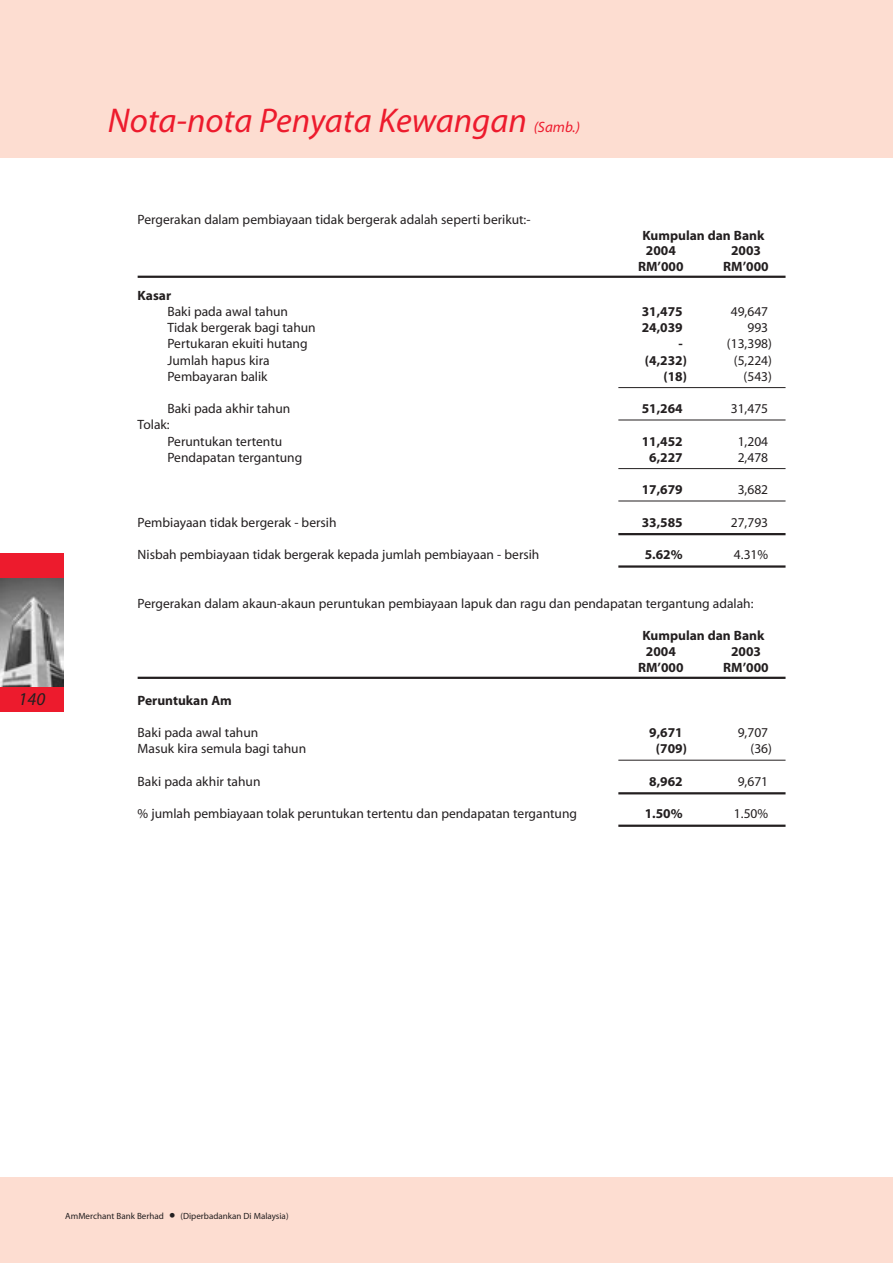
<style>
.page{position:relative;width:893px;height:1263px;background:#fff}
.page>*{position:absolute;margin:0;border:0;box-sizing:border-box;transform-origin:0 0}
.t1{font:italic 34.5px "Myriad";color:#ed1b2d}
.t2{font:italic 18px "Myriad";color:#231f20}
.t3{font:italic 15px "Myriad";color:#ed1b2d}
.t4{font:13.5px/16.2px "Myriad";color:#231f20}
.t5{font:700 13.5px/15.9px "Myriad";color:#231f20}
.t6{font:9px "Myriad";color:#231f20}
.s1{font-size:22.5px}
</style>
<div class="page">
<div style="left:0;top:0;width:892px;height:157px;background:#fdddd1"></div>
<div style="left:0;top:1178px;width:892px;height:85px;background:#fdddd1"></div>
<div style="left:0;top:553px;width:64px;height:25px;background:#ed1b2d"></div>
<div style="left:0;top:687px;width:64px;height:25px;background:#ed1b2d"></div>
<img style="left:0;top:578px;width:64px;height:109px">
<hr style="left:138px;top:276px;width:647px;height:2px;background:#231f20">
<hr style="left:618px;top:387px;width:167px;height:1px;background:#231f20">
<hr style="left:618px;top:420px;width:167px;height:1px;background:#231f20">
<hr style="left:618px;top:468px;width:167px;height:1px;background:#231f20">
<hr style="left:618px;top:501px;width:167px;height:1px;background:#231f20">
<hr style="left:618px;top:533px;width:167px;height:2px;background:#231f20">
<hr style="left:618px;top:565px;width:167px;height:3px;background:#231f20">
<hr style="left:138px;top:677px;width:647px;height:2px;background:#231f20">
<hr style="left:618px;top:760px;width:167px;height:1px;background:#231f20">
<hr style="left:618px;top:792px;width:167px;height:2px;background:#231f20">
<hr style="left:618px;top:825px;width:167px;height:2px;background:#231f20">
<h2 class="t2" style="left:19px;top:692px;width:28px">140</h2>
<h1 class="t1" style="left:108px;top:108px;width:420px">Nota-nota Penyata Kewangan</h1>
<p class="t3" style="left:533px;top:122px;width:48px">(Samb.)</p>
<p class="t4" style="left:138px;top:212px;width:394px">Pergerakan dalam pembiayaan tidak bergerak adalah seperti berikut:-</p>
<p class="t5" style="left:642px;top:228px;width:123px">Kumpulan dan Bank<br>2004</p>
<p class="t5" style="left:731px;top:244px;width:31px">2003</p>
<p class="t5" style="left:638px;top:260px;width:47px">RM’000</p>
<p class="t5" style="left:723px;top:260px;width:47px">RM’000</p>
<p class="t5" style="left:138px;top:288px;width:35px">Kasar</p>
<p class="t4" style="left:167px;top:304px;width:122px">Baki pada awal tahun</p>
<p class="t5" style="left:641px;top:305px;width:42px">31,475</p>
<p class="t4" style="left:730px;top:304px;width:39px">49,647</p>
<p class="t4" style="left:167px;top:321px;width:150px">Tidak bergerak bagi tahun</p>
<p class="t5" style="left:641px;top:321px;width:42px">24,039</p>
<p class="t4" style="left:747px;top:321px;width:22px">993</p>
<p class="t4" style="left:167px;top:337px;width:142px">Pertukaran ekuiti hutang</p>
<p class="t5" style="left:678px;top:337px;width:6px">-</p>
<p class="t4" style="left:727px;top:337px;width:47px">(13,398)</p>
<p class="t4" style="left:167px;top:353px;width:104px">Jumlah hapus kira</p>
<p class="t5" style="left:645px;top:353px;width:43px">(4,232)</p>
<p class="t4" style="left:733px;top:353px;width:40px">(5,224)</p>
<p class="t4" style="left:167px;top:369px;width:102px">Pembayaran balik</p>
<p class="t5" style="left:663px;top:369px;width:25px">(18)</p>
<p class="t4" style="left:743px;top:369px;width:30px">(543)</p>
<p class="t4" style="left:167px;top:402px;width:124px">Baki pada akhir tahun</p>
<p class="t5" style="left:641px;top:402px;width:42px">51,264</p>
<p class="t4" style="left:730px;top:402px;width:39px">31,475</p>
<p class="t4" style="left:167px;top:418px;width:116px;text-indent:-30px">Tolak:<br>Peruntukan tertentu</p>
<p class="t5" style="left:641px;top:434px;width:42px">11,452</p>
<p class="t4" style="left:737px;top:434px;width:32px">1,204</p>
<p class="t4" style="left:167px;top:450px;width:136px">Pendapatan tergantung</p>
<p class="t5" style="left:649px;top:450px;width:35px">6,227</p>
<p class="t4" style="left:737px;top:450px;width:32px">2,478</p>
<p class="t5" style="left:641px;top:483px;width:42px">17,679</p>
<p class="t4" style="left:737px;top:483px;width:32px">3,682</p>
<p class="t4" style="left:138px;top:515px;width:200px">Pembiayaan tidak bergerak - bersih</p>
<p class="t5" style="left:641px;top:515px;width:42px">33,585</p>
<p class="t4" style="left:730px;top:515px;width:39px">27,793</p>
<p class="t4" style="left:138px;top:547px;width:403px">Nisbah pembiayaan tidak bergerak kepada jumlah pembiayaan - bersih</p>
<p class="t5" style="left:644px;top:548px;width:39px">5.62%</p>
<p class="t4" style="left:734px;top:547px;width:36px">4.31%</p>
<p class="t4" style="left:138px;top:596px;width:617px">Pergerakan dalam akaun-akaun peruntukan pembiayaan lapuk dan ragu dan pendapatan tergantung adalah:</p>
<p class="t5" style="left:642px;top:628px;width:123px">Kumpulan dan Bank<br>2004</p>
<p class="t5" style="left:731px;top:645px;width:31px">2003</p>
<p class="t5" style="left:638px;top:661px;width:47px">RM’000</p>
<p class="t5" style="left:723px;top:661px;width:47px">RM’000</p>
<p class="t5" style="left:138px;top:693px;width:96px">Peruntukan Am</p>
<p class="t4" style="left:138px;top:726px;width:122px">Baki pada awal tahun</p>
<p class="t5" style="left:649px;top:726px;width:35px">9,671</p>
<p class="t4" style="left:737px;top:726px;width:32px">9,707</p>
<p class="t4" style="left:138px;top:742px;width:170px">Masuk kira semula bagi tahun</p>
<p class="t5" style="left:656px;top:742px;width:32px">(709)</p>
<p class="t4" style="left:750px;top:742px;width:23px">(36)</p>
<p class="t4" style="left:138px;top:774px;width:124px">Baki pada akhir tahun</p>
<p class="t5" style="left:649px;top:774px;width:35px">8,962</p>
<p class="t4" style="left:737px;top:774px;width:32px">9,671</p>
<p class="t4" style="left:138px;top:807px;width:441px">% jumlah pembiayaan tolak peruntukan tertentu dan pendapatan tergantung</p>
<p class="t5" style="left:644px;top:807px;width:39px">1.50%</p>
<p class="t4" style="left:734px;top:807px;width:36px">1.50%</p>
<p class="t6" style="left:65px;top:1212px;width:100px">AmMerchant Bank Berhad</p>
<p class="t6" style="left:169px;top:1212px;width:121px"><span class="s1">•</span> (Diperbadankan Di Malaysia)</p>
</div>
